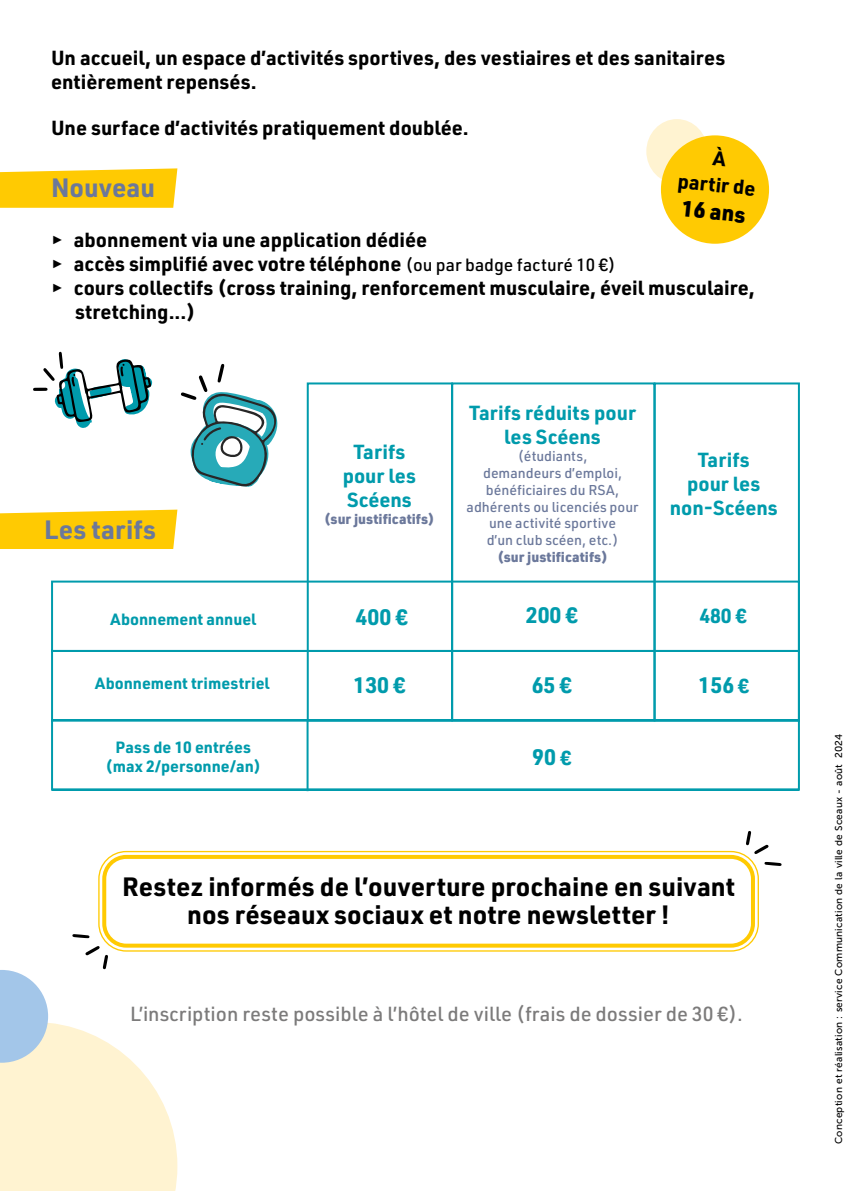
<style>
.page{position:relative;width:851px;height:1191px;background:#fff}
.page>*{position:absolute;margin:0;border:0;box-sizing:border-box;transform-origin:0 0}
.t1{font:700 26px/28px "URWDIN";color:#000;text-align:center}
.t2{font:700 26px "URWDIN";letter-spacing:.005em;color:#6b789b}
.t3{font:700 22px "URWDIN";color:#009bac}
.t4{font:900 22px "URWDIN";color:#000}
.t5{font:700 20px/24px "URWDIN";color:#000}
.t6{font:700 20px/24px "URWDIN";color:#009bac;text-align:center}
.t7{font:500 20px "URWDIN";color:#7c7b7b}
.t8{font:700 16px/19.2px "URWDIN";color:#009bac;text-align:center}
.t9{font:500 14px/16.8px "URWDIN";color:#6b789b;text-align:center}
.t10{font:900 14px "URWDIN";letter-spacing:.005em;color:#6b789b}
.t11{font:10px "Museo Sans 500";letter-spacing:.02em;color:#000}
.s1{font-weight:500;font-size:17.4px}
.s2{font-size:20px}
</style>
<div class="page">
<svg style="left:0;top:168px;width:177px;height:40px;background:#ffcd14"></svg>
<div style="left:646px;top:119px;width:61px;height:65px;background:#fff3d1;border-radius:50%"></div>
<div style="left:660px;top:135px;width:109px;height:109px;background:#ffca02;border-radius:50%"></div>
<svg style="left:0;top:509px;width:177px;height:40px;background:#ffcd14"></svg>
<svg style="left:51px;top:580px;width:749px;height:211px"></svg>
<svg style="left:306px;top:382px;width:494px;height:340px"></svg>
<div style="left:451px;top:382px;width:204px;height:339px;border:2px solid #009bac"></div>
<hr style="left:306px;top:720px;width:2px;height:71px;background:#009bac">
<svg style="left:181px;top:364px;width:97px;height:123px"></svg>
<svg style="left:33px;top:351px;width:119px;height:77px"></svg>
<div style="left:98px;top:851px;width:660px;height:100px;border:1px solid #ffca02;border-radius:27px"></div>
<div style="left:102px;top:855px;width:652px;height:92px;border:4px solid #ffca02;border-radius:22px"></div>
<svg style="left:72px;top:934px;width:17px;height:4px"></svg>
<svg style="left:0;top:945px;width:177px;height:246px"></svg>
<svg style="left:764px;top:861px;width:17px;height:5px"></svg>
<svg style="left:746px;top:831px;width:22px;height:23px"></svg>
<p class="t5" style="left:51px;top:45px;width:675px">Un accueil, un espace d’activités sportives, des vestiaires et des sanitaires entièrement repensés.</p>
<p class="t5" style="left:51px;top:115px;width:419px">Une surface d’activités pratiquement doublée.</p>
<h1 class="t2" style="left:51px;top:170px;width:106px">Nouveau</h1>
<p class="t5" style="left:51px;top:227px;width:377px">▸ abonnement via une application dédiée</p>
<p class="t5" style="left:51px;top:251px;width:566px">▸ accès simplifié avec votre téléphone <span class="s1">(ou par badge facturé 10 €)</span></p>
<p class="t5" style="left:51px;top:275px;width:705px">▸ cours collectifs (cross training, renforcement musculaire, éveil musculaire,</p>
<p class="t5" style="left:75px;top:299px;width:122px">stretching...)</p>
<p class="t5" style="left:682px;top:141px;width:80px;line-height:26px;text-align:center;rotate:6deg">À<br>partir de</p>
<p class="t4" style="left:683px;top:193px;width:65px;rotate:6deg">16 ans</p>
<h1 class="t2" style="left:44px;top:512px;width:114px">Les tarifs</h1>
<p class="t8" style="left:110px;top:609px;width:147px">Abonnement annuel</p>
<p class="t6" style="left:343px;top:439px;width:75px">Tarifs pour les<br>Scéens</p>
<p class="t10" style="left:324px;top:509px;width:112px">(sur justificatifs)</p>
<p class="t6" style="left:469px;top:400px;width:168px">Tarifs réduits pour les Scéens</p>
<p class="t9" style="left:466px;top:447px;width:173px">(étudiants,<br>demandeurs d’emploi, bénéficiaires du RSA, adhérents ou licenciés pour une activité sportive<br>d’un club scéen, etc.)</p>
<p class="t10" style="left:497px;top:547px;width:112px">(sur justificatifs)</p>
<p class="t6" style="left:669px;top:447px;width:110px">Tarifs<br>pour les non-Scéens</p>
<p class="t3" style="left:525px;top:600px;width:53px">200 €</p>
<p class="t3" style="left:355px;top:602px;width:53px">400 €</p>
<p class="t6" style="left:699px;top:602px;width:49px">480 €</p>
<p class="t8" style="left:95px;top:673px;width:176px">Abonnement trimestriel</p>
<p class="t3" style="left:353px;top:670px;width:53px">130 €</p>
<p class="t3" style="left:698px;top:670px;width:52px">156 <span class="s2">€</span></p>
<p class="t3" style="left:531px;top:670px;width:42px">65 €</p>
<p class="t8" style="left:105px;top:737px;width:157px">Pass de 10 entrées (max 2/personne/an)</p>
<p class="t3" style="left:532px;top:742px;width:40px">90 <span class="s2">€</span></p>
<h1 class="t1" style="left:122px;top:871px;width:614px">Restez informés de l’ouverture prochaine en suivant nos réseaux sociaux et notre newsletter !</h1>
<p class="t7" style="left:130px;top:1000px;width:614px">L’inscription reste possible à l’hôtel de ville (frais de dossier de 30 €).</p>
<p class="t11" style="left:833px;top:1144px;width:412px;rotate:-90deg">Conception et réalisation : service Communication de la ville de Sceaux - août 2024</p>
</div>
